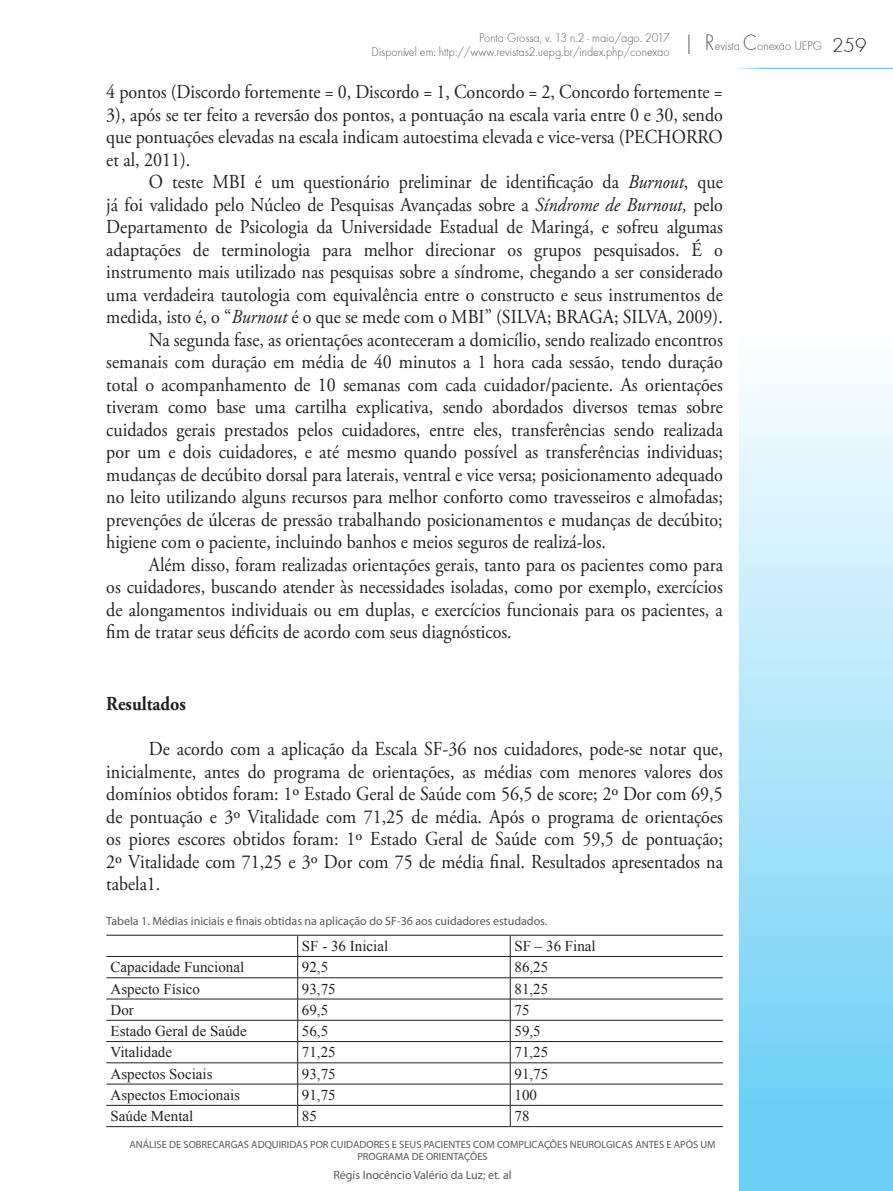
<style>
.page{position:relative;width:893px;height:1191px;background:#fff}
.page>*{position:absolute;margin:0;border:0;box-sizing:border-box;transform-origin:0 0}
.t1{font:21px "Futura TEE Ligh";color:#231f20}
.t2{font:19.8px/22.5px "Adobe Garamond Pro";color:#231f20;text-align:justify;scale:.91 1}
.t3{font:700 19.8px "Adobe Garamond Pro";color:#231f20;scale:.91 1}
.t4{font:15px "Times New Roman";color:#231f20}
.t5{font:13.2px/14.4px "Futura TEE Ligh";color:#57585a;scale:.91 1}
.t6{font:12px "Myriad Pro";color:#57585a}
.t7{font:10.5px/12.6px "Myriad Pro";color:#57585a;text-align:center}
.s1{font-style:italic}
</style>
<div class="page">
<svg style="left:739px;top:67px;width:154px;height:1124px"></svg>
<hr style="left:730px;top:68px;width:163px;height:1px;background:#6bcff6">
<hr style="left:106px;top:935px;width:192px;height:1px;background:#231f20">
<hr style="left:298px;top:935px;width:212px;height:1px;background:#231f20">
<hr style="left:510px;top:935px;width:213px;height:1px;background:#231f20">
<hr style="left:106px;top:956px;width:192px;height:1px;background:#231f20">
<hr style="left:298px;top:956px;width:212px;height:1px;background:#231f20">
<hr style="left:510px;top:956px;width:213px;height:1px;background:#231f20">
<hr style="left:106px;top:977px;width:192px;height:1px;background:#231f20">
<hr style="left:298px;top:977px;width:212px;height:1px;background:#231f20">
<hr style="left:510px;top:977px;width:213px;height:1px;background:#231f20">
<hr style="left:106px;top:998px;width:192px;height:1px;background:#231f20">
<hr style="left:298px;top:998px;width:212px;height:1px;background:#231f20">
<hr style="left:510px;top:998px;width:213px;height:1px;background:#231f20">
<hr style="left:106px;top:1020px;width:192px;height:1px;background:#231f20">
<hr style="left:298px;top:1020px;width:212px;height:1px;background:#231f20">
<hr style="left:510px;top:1020px;width:213px;height:1px;background:#231f20">
<hr style="left:106px;top:1041px;width:192px;height:1px;background:#231f20">
<hr style="left:298px;top:1041px;width:212px;height:1px;background:#231f20">
<hr style="left:510px;top:1041px;width:213px;height:1px;background:#231f20">
<hr style="left:106px;top:1062px;width:192px;height:1px;background:#231f20">
<hr style="left:298px;top:1062px;width:212px;height:1px;background:#231f20">
<hr style="left:510px;top:1062px;width:213px;height:1px;background:#231f20">
<hr style="left:106px;top:1083px;width:192px;height:1px;background:#231f20">
<hr style="left:298px;top:1083px;width:212px;height:1px;background:#231f20">
<hr style="left:510px;top:1083px;width:213px;height:1px;background:#231f20">
<hr style="left:106px;top:1105px;width:192px;height:1px;background:#231f20">
<hr style="left:298px;top:1105px;width:212px;height:1px;background:#231f20">
<svg style="left:297px;top:935px;width:1px;height:191px"></svg>
<hr style="left:510px;top:1105px;width:213px;height:1px;background:#231f20">
<svg style="left:510px;top:935px;width:1px;height:191px"></svg>
<hr style="left:106px;top:1126px;width:192px;height:1px;background:#231f20">
<hr style="left:298px;top:1126px;width:212px;height:1px;background:#231f20">
<hr style="left:510px;top:1126px;width:213px;height:1px;background:#231f20">
<p class="t5" style="left:372px;top:30px;width:496px;text-indent:108px">Ponta Grossa, v. 13 n.2 - maio/ago. 2017<br>Disponível em: http://www.revistas2.uepg.br/index.php/conexao <sup>|</sup> <sup>R</sup>evista <sup>C</sup>onexao UEPG</p>
<p class="t5" style="left:781px;top:35px;width:4px">-</p>
<p class="t2" style="left:106px;top:81px;width:679px">4 pontos (Discordo fortemente = 0, Discordo = 1, Concordo = 2, Concordo fortemente = 3), após se ter feito a reversão dos pontos, a pontuação na escala varia entre 0 e 30, sendo que pontuações elevadas na escala indicam autoestima elevada e vice-versa (PECHORRO et al, 2011).</p>
<p class="t2" style="left:149px;top:171px;width:632px">O teste MBI é um questionário preliminar de identificação da <span class="s1">Burnout</span>, que</p>
<p class="t2" style="left:106px;top:194px;width:679px">já foi validado pelo Núcleo de Pesquisas Avançadas sobre a <span class="s1">Síndrome de Burnout,</span> pelo</p>
<p class="t2" style="left:106px;top:216px;width:679px">Departamento de Psicologia da Universidade Estadual de Maringá, e sofreu algumas</p>
<p class="t2" style="left:106px;top:239px;width:679px">adaptações de terminologia para melhor direcionar os grupos pesquisados. É o</p>
<p class="t2" style="left:106px;top:261px;width:679px">instrumento mais utilizado nas pesquisas sobre a síndrome, chegando a ser considerado</p>
<p class="t2" style="left:106px;top:284px;width:679px">uma verdadeira tautologia com equivalência entre o constructo e seus instrumentos de</p>
<p class="t2" style="left:106px;top:306px;width:679px">medida, isto é, o “<span class="s1">Burnout</span> é o que se mede com o MBI” (SILVA; BRAGA; SILVA, 2009).</p>
<p class="t2" style="left:149px;top:329px;width:632px">Na segunda fase, as orientações aconteceram a domicílio, sendo realizado encontros</p>
<p class="t2" style="left:106px;top:351px;width:679px">semanais com duração em média de 40 minutos a 1 hora cada sessão, tendo duração</p>
<p class="t2" style="left:106px;top:374px;width:679px">total o acompanhamento de 10 semanas com cada cuidador/paciente. As orientações</p>
<p class="t2" style="left:106px;top:396px;width:679px">tiveram como base uma cartilha explicativa, sendo abordados diversos temas sobre</p>
<p class="t2" style="left:106px;top:419px;width:679px">cuidados gerais prestados pelos cuidadores, entre eles, transferências sendo realizada</p>
<p class="t2" style="left:106px;top:441px;width:679px">por um e dois cuidadores, e até mesmo quando possível as transferências individuas;</p>
<p class="t2" style="left:106px;top:464px;width:679px">mudanças de decúbito dorsal para laterais, ventral e vice versa; posicionamento adequado</p>
<p class="t2" style="left:106px;top:486px;width:679px">no leito utilizando alguns recursos para melhor conforto como travesseiros e almofadas;</p>
<p class="t2" style="left:106px;top:509px;width:679px">prevenções de úlceras de pressão trabalhando posicionamentos e mudanças de decúbito;</p>
<p class="t2" style="left:106px;top:531px;width:551px">higiene com o paciente, incluindo banhos e meios seguros de realizá-los.</p>
<p class="t2" style="left:149px;top:554px;width:632px">Além disso, foram realizadas orientações gerais, tanto para os pacientes como para</p>
<p class="t2" style="left:106px;top:576px;width:679px">os cuidadores, buscando atender às necessidades isoladas, como por exemplo, exercícios</p>
<p class="t2" style="left:106px;top:599px;width:679px">de alongamentos individuais ou em duplas, e exercícios funcionais para os pacientes, a</p>
<p class="t2" style="left:106px;top:621px;width:447px">fim de tratar seus déficits de acordo com seus diagnósticos.</p>
<p class="t1" style="left:832px;top:33px;width:36px">259</p>
<p class="t3" style="left:106px;top:692px;width:89px">Resultados</p>
<p class="t2" style="left:106px;top:738px;width:679px;text-indent:43px">De acordo com a aplicação da Escala SF-36 nos cuidadores, pode-se notar que, inicialmente, antes do programa de orientações, as médias com menores valores dos domínios obtidos foram: 1º Estado Geral de Saúde com 56,5 de score; 2º Dor com 69,5 de pontuação e 3º Vitalidade com 71,25 de média. Após o programa de orientações os piores escores obtidos foram: 1º Estado Geral de Saúde com 59,5 de pontuação; 2º Vitalidade com 71,25 e 3º Dor com 75 de média final. Resultados apresentados na tabela1.</p>
<p class="t6" style="left:106px;top:913px;width:443px">Tabela 1. Médias iniciais e finais obtidas na aplicação do SF-36 aos cuidadores estudados.</p>
<p class="t4" style="left:302px;top:936px;width:88px">SF - 36 Inicial</p>
<p class="t4" style="left:514px;top:936px;width:83px">SF – 36 Final</p>
<p class="t4" style="left:111px;top:957px;width:135px">Capacidade Funcional</p>
<p class="t4" style="left:302px;top:957px;width:28px">92,5</p>
<p class="t4" style="left:514px;top:957px;width:35px">86,25</p>
<p class="t4" style="left:111px;top:978px;width:91px">Aspecto Físico</p>
<p class="t4" style="left:302px;top:978px;width:35px">93,75</p>
<p class="t4" style="left:514px;top:978px;width:35px">81,25</p>
<p class="t4" style="left:111px;top:999px;width:25px">Dor</p>
<p class="t4" style="left:302px;top:999px;width:28px">69,5</p>
<p class="t4" style="left:514px;top:999px;width:16px">75</p>
<p class="t4" style="left:111px;top:1021px;width:138px">Estado Geral de Saúde</p>
<p class="t4" style="left:302px;top:1021px;width:28px">56,5</p>
<p class="t4" style="left:514px;top:1021px;width:28px">59,5</p>
<p class="t4" style="left:111px;top:1042px;width:63px">Vitalidade</p>
<p class="t4" style="left:302px;top:1042px;width:35px">71,25</p>
<p class="t4" style="left:514px;top:1042px;width:35px">71,25</p>
<p class="t4" style="left:111px;top:1063px;width:104px">Aspectos Sociais</p>
<p class="t4" style="left:302px;top:1063px;width:35px">93,75</p>
<p class="t4" style="left:514px;top:1063px;width:35px">91,75</p>
<p class="t4" style="left:111px;top:1084px;width:131px">Aspectos Emocionais</p>
<p class="t4" style="left:302px;top:1084px;width:35px">91,75</p>
<p class="t4" style="left:514px;top:1084px;width:24px">100</p>
<p class="t4" style="left:111px;top:1106px;width:84px">Saúde Mental</p>
<p class="t4" style="left:302px;top:1106px;width:16px">85</p>
<p class="t4" style="left:514px;top:1106px;width:16px">78</p>
<p class="t7" style="left:129px;top:1137px;width:588px">ANÁLISE DE SOBRECARGAS ADQUIRIDAS POR CUIDADORES E SEUS PACIENTES COM COMPLICAÇÕES NEUROLGICAS ANTES E APÓS UM<br>PROGRAMA DE ORIENTAÇÕES</p>
<p class="t6" style="left:333px;top:1167px;width:180px">Régis Inocêncio Valério da Luz; et. al</p>
</div>
